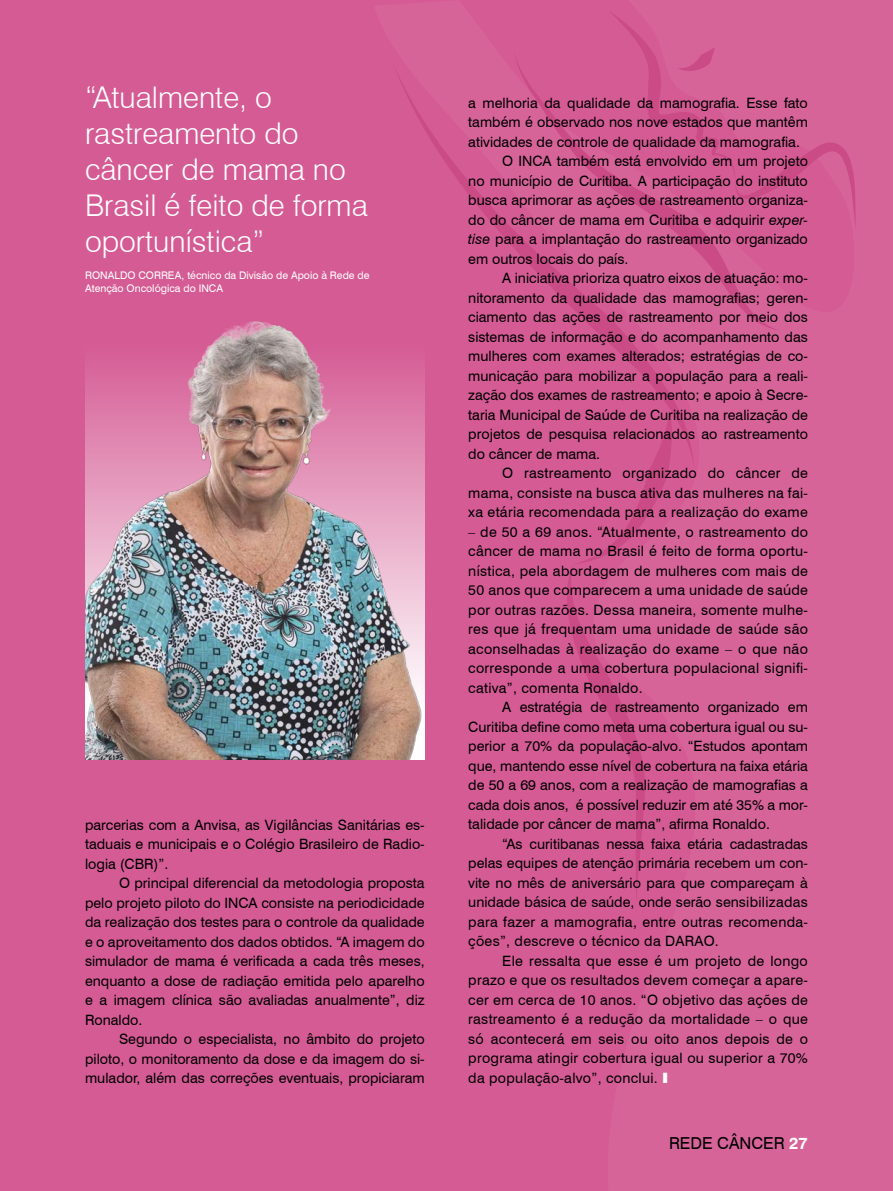
<style>
.page{position:relative;width:893px;height:1191px;background:#d55b94}
.page>*{position:absolute;margin:0;border:0;box-sizing:border-box;transform-origin:0 0}
.t1{font:300 30px/36px "Swiss 721 BT";color:#fff}
.t2{font:16.5px "Swiss 721 BT";color:#000}
.t3{font:14.25px/19.5px "Swiss 721 BT";color:#000;text-align:justify}
.t4{font:14.25px "Swiss 721 BT";letter-spacing:.02em;color:#000}
.t5{font:10.5px/13.5px "Swiss 721 BT";color:#fff}
.s1{font-style:italic}
.s2{font-weight:900;font-stretch:expanded;color:#fff}
.s3{font-weight:700;color:#fff}
</style>
<div class="page">
<svg style="left:398px;top:76px;width:295px;height:383px"></svg>
<svg style="left:514px;top:60px;width:260px;height:270px;fill:#d76499"></svg>
<svg style="left:609px;top:13px;width:246px;height:217px"></svg>
<svg style="left:558px;top:409px;width:116px;height:487px"></svg>
<img style="left:85px;top:310px;width:340px;height:449px">
<h1 class="t1" style="left:85px;top:79px;width:284px">“Atualmente, o rastreamento do câncer de mama no<br>Brasil é feito de forma oportunística”</h1>
<p class="t5" style="left:85px;top:268px;width:62px">Ronaldo Corr</p>
<p class="t5" style="left:85px;top:268px;width:286px;text-indent:83px">ea, técnico da Divisão de Apoio à Rede de<br>Atenção Oncológica do INCA</p>
<p class="t3" style="left:85px;top:814px;width:341px">parcerias com a Anvisa, as Vigilâncias Sanitárias es&shy;taduais e municipais e o Colégio Brasileiro de Radio&shy;logia (CBR)”.</p>
<p class="t3" style="left:85px;top:873px;width:341px;text-indent:34px">O principal diferencial da metodologia proposta pelo projeto piloto do INCA consiste na periodicidade da realização dos testes para o controle da qualidade e o aproveitamento dos dados obtidos. “A imagem do simulador de mama é verificada a cada três meses, enquanto a dose de radiação emitida pelo aparelho e a imagem clínica são avaliadas anualmente”, diz Ronaldo.</p>
<p class="t3" style="left:85px;top:1029px;width:341px;text-indent:34px">Segundo o especialista, no âmbito do projeto piloto, o monitoramento da dose e da imagem do si&shy;mulador, além das correções eventuais, propiciaram</p>
<p class="t3" style="left:468px;top:93px;width:341px">a melhoria da qualidade da mamografia. Esse fato</p>
<p class="t3" style="left:468px;top:112px;width:341px">também é observado nos nove estados que mantêm</p>
<p class="t3" style="left:468px;top:132px;width:333px">atividades de controle de qualidade da mamografia.</p>
<p class="t3" style="left:502px;top:151px;width:307px">O INCA também está envolvido em um projeto</p>
<p class="t3" style="left:468px;top:171px;width:341px">no município de Curitiba. A participação do instituto</p>
<p class="t3" style="left:468px;top:190px;width:341px">busca aprimorar as ações de rastreamento organiza-</p>
<p class="t3" style="left:468px;top:210px;width:341px">do do câncer de mama em Curitiba e adquirir <span class="s1">exper-</span></p>
<p class="t3" style="left:468px;top:229px;width:341px"><span class="s1">tise</span> para a implantação do rastreamento organizado</p>
<p class="t3" style="left:468px;top:249px;width:162px">em outros locais do país.</p>
<p class="t3" style="left:502px;top:268px;width:307px">A iniciativa prioriza quatro eixos de atuação: mo-</p>
<p class="t3" style="left:468px;top:288px;width:341px">nitoramento da qualidade das mamografias; geren-</p>
<p class="t3" style="left:468px;top:307px;width:341px">ciamento das ações de rastreamento por meio dos</p>
<p class="t3" style="left:468px;top:327px;width:341px">sistemas de informação e do acompanhamento das</p>
<p class="t3" style="left:468px;top:346px;width:341px">mulheres com exames alterados; estratégias de co-</p>
<p class="t3" style="left:468px;top:366px;width:341px">municação para mobilizar a população para a reali-</p>
<p class="t3" style="left:468px;top:385px;width:341px">zação dos exames de rastreamento; e apoio à Secre-</p>
<p class="t3" style="left:468px;top:405px;width:341px">taria Municipal de Saúde de Curitiba na realização de</p>
<p class="t3" style="left:468px;top:424px;width:341px">projetos de pesquisa relacionados ao rastreamento</p>
<p class="t3" style="left:468px;top:444px;width:133px">do câncer de mama.</p>
<p class="t4" style="left:502px;top:464px;width:307px">O rastreamento organizado do câncer de</p>
<p class="t4" style="left:468px;top:484px;width:341px">mama, consiste na busca ativa das mulheres na fai-</p>
<p class="t4" style="left:468px;top:503px;width:341px">xa etária recomendada para a realização do exame</p>
<p class="t3" style="left:468px;top:521px;width:341px">– de 50 a 69 anos. “Atualmente, o rastreamento do câncer de mama no Brasil é feito de forma oportu&shy;nística, pela abordagem de mulheres com mais de 50 anos que comparecem a uma unidade de saúde por outras razões. Dessa maneira, somente mulhe&shy;res que já frequentam uma unidade de saúde são aconselhadas à realização do exame – o que não corresponde a uma cobertura populacional signifi&shy;cativa”, comenta Ronaldo.</p>
<p class="t3" style="left:468px;top:697px;width:341px;text-indent:34px">A estratégia de rastreamento organizado em Curitiba define como meta uma cobertura igual ou su&shy;perior a 70% da população-alvo. “Estudos apontam que, mantendo esse nível de cobertura na faixa etária de 50 a 69 anos, com a realização de mamografias a cada dois anos, é possível reduzir em até 35% a mor&shy;talidade por câncer de mama”, afirma Ronaldo.</p>
<p class="t3" style="left:468px;top:833px;width:341px;text-indent:34px">“As curitibanas nessa faixa etária cadastradas pelas equipes de atenção primária recebem um con&shy;vite no mês de aniversário para que compareçam à unidade básica de saúde, onde serão sensibilizadas para fazer a mamografia, entre outras recomenda&shy;ções”, descreve o técnico da DARAO.</p>
<p class="t3" style="left:468px;top:950px;width:341px;text-indent:34px">Ele ressalta que esse é um projeto de longo prazo e que os resultados devem começar a apare&shy;cer em cerca de 10 anos. “O objetivo das ações de rastreamento é a redução da mortalidade – o que só acontecerá em seis ou oito anos depois de o programa atingir cobertura igual ou superior a 70% da população-alvo”, conclui. <span class="s2">I</span></p>
<p class="t2" style="left:669px;top:1133px;width:140px">Rede câncer <span class="s3">27</span></p>
</div>
